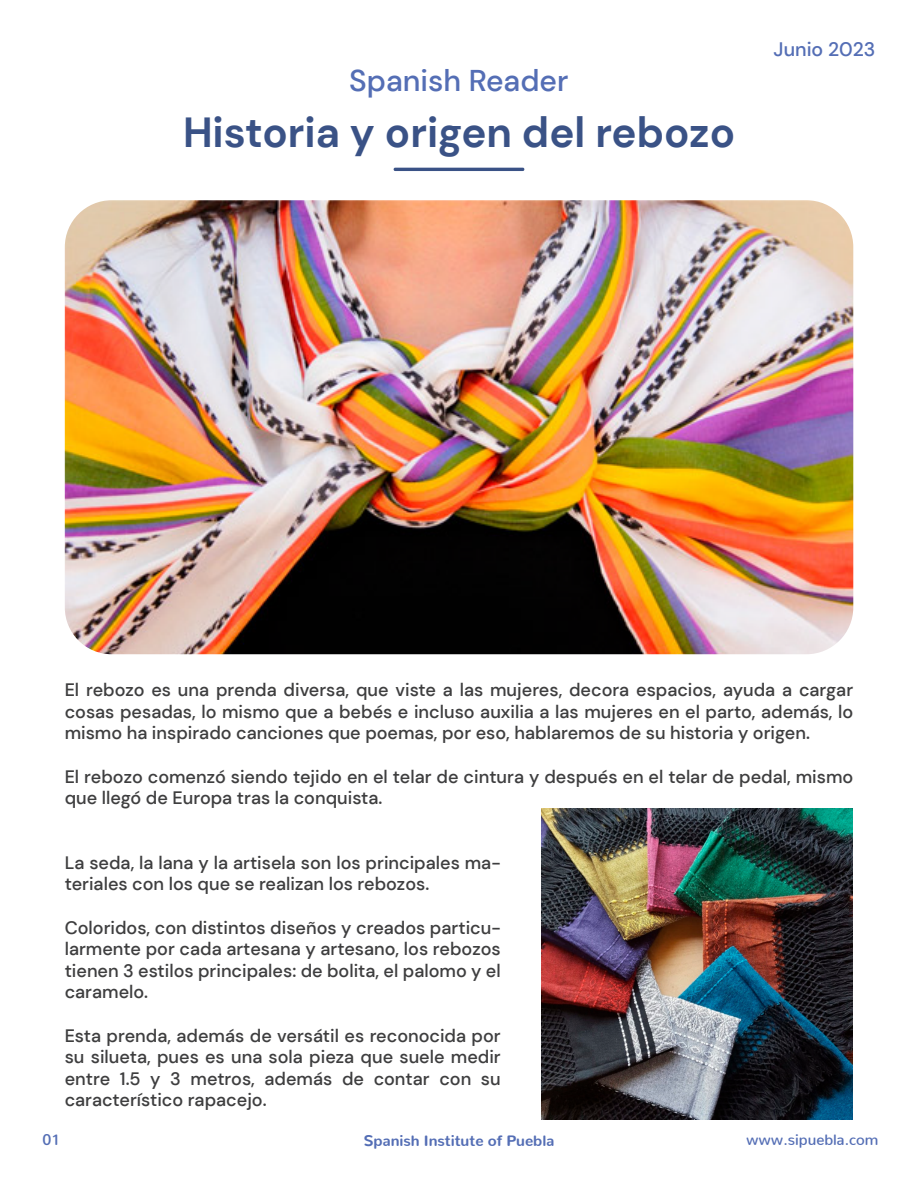
<style>
.page{position:relative;width:918px;height:1188px;background:#fff}
.page>*{position:absolute;margin:0;border:0;box-sizing:border-box;transform-origin:0 0}
.t1{font:700 42px "DM Sans";color:#3a5286}
.t2{font:500 30px "DM Sans";color:#546eb5}
.t3{font:500 19.5px "DM Sans";color:#546eb5}
.t4{font:500 18px/21.6px "DM Sans";color:#3e3e3f;text-align:justify}
.t5{font:800 15px "Nunito";color:#546eb5}
.t6{font:600 15px "Nunito";color:#546eb5}
</style>
<div class="page">
<svg style="left:393px;top:168px;width:132px;height:3px"></svg>
<img style="left:65px;top:200px;width:788px;height:454px">
<img style="left:541px;top:808px;width:312px;height:312px">
<h2 class="t2" style="left:349px;top:62px;width:221px">Spanish Reader</h2>
<h1 class="t1" style="left:183px;top:106px;width:554px">Historia y origen del rebozo</h1>
<p class="t3" style="left:774px;top:37px;width:103px">Junio 2023</p>
<p class="t4" style="left:65px;top:679px;width:790px">El rebozo es una prenda diversa, que viste a las mujeres, decora espacios, ayuda a cargar cosas pesadas, lo mismo que a bebés e incluso auxilia a las mujeres en el parto, además, lo mismo ha inspirado canciones que poemas, por eso, hablaremos de su historia y origen.</p>
<p class="t4" style="left:65px;top:765px;width:790px">El rebozo comenzó siendo tejido en el telar de cintura y después en el telar de pedal, mismo que llegó de Europa tras la conquista.</p>
<p class="t4" style="left:65px;top:852px;width:438px">La seda, la lana y la artisela son los principales ma&shy;teriales con los que se realizan los rebozos.</p>
<p class="t4" style="left:65px;top:916px;width:438px">Coloridos, con distintos diseños y creados particu&shy;larmente por cada artesana y artesano, los rebozos tienen 3 estilos principales: de bolita, el palomo y el caramelo.</p>
<p class="t4" style="left:65px;top:1024px;width:438px">Esta prenda, además de versátil es reconocida por su silueta, pues es una sola pieza que suele medir entre 1.5 y 3 metros, además de contar con su característico rapacejo.</p>
<p class="t6" style="left:43px;top:1127px;width:19px">01</p>
<p class="t5" style="left:364px;top:1127px;width:192px">Spanish Institute of Puebla</p>
<p class="t6" style="left:746px;top:1127px;width:134px">www.sipuebla.com</p>
</div>
